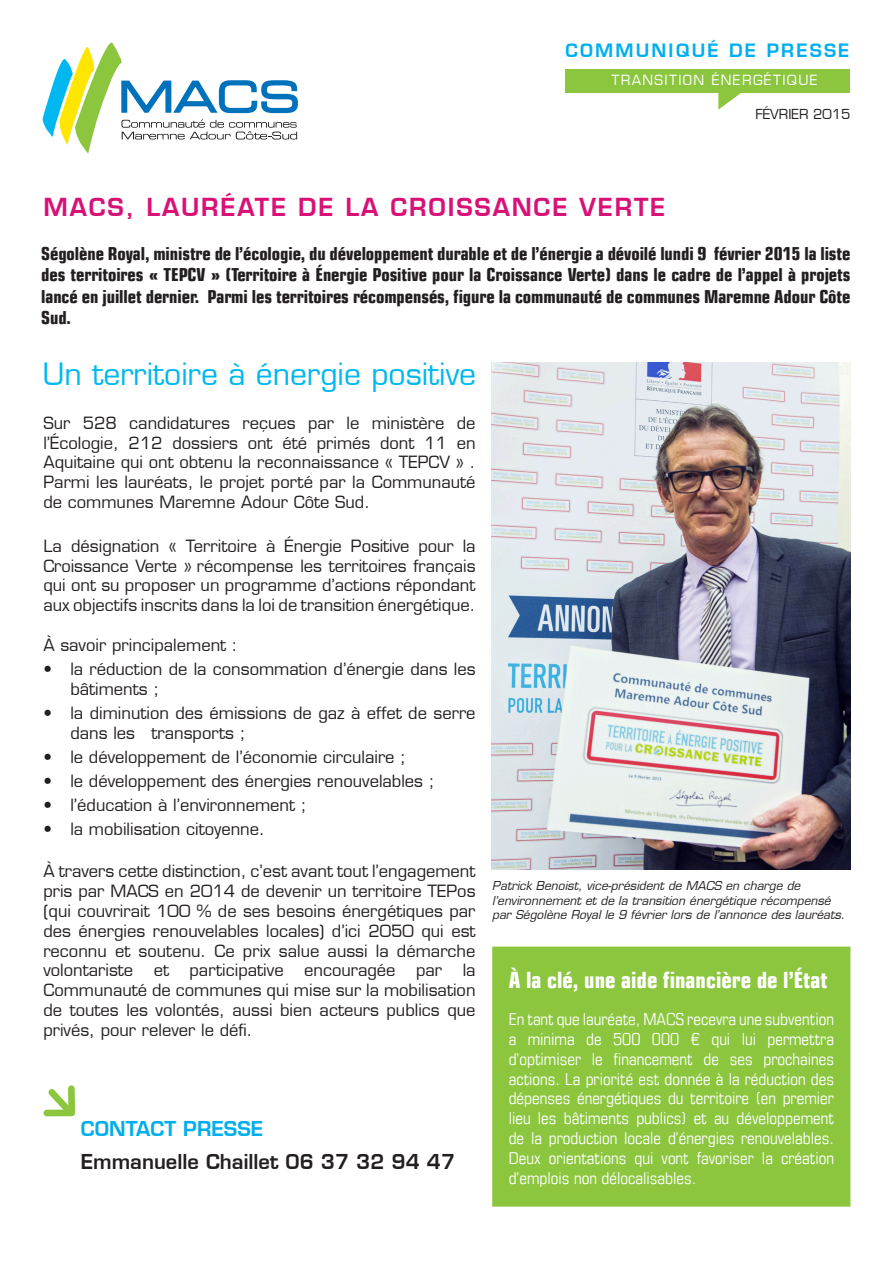
<style>
.page{position:relative;width:893px;height:1263px;background:#fff}
.page>*{position:absolute;margin:0;border:0;box-sizing:border-box;transform-origin:0 0}
.t1{font:30px "Eurostile LT";color:#00b8f0}
.t2{font:600 24.3px "Eurostile LT";letter-spacing:.075em;color:#d81177}
.t3{font:700 condensed 22.5px "Eurostile LT";color:#fff}
.t4{font:600 20.1px "Eurostile LT";color:#231f20}
.t5{font:600 20.1px "Eurostile LT";color:#00aeef}
.t6{font:700 condensed 18px/21.6px "Eurostile LT";letter-spacing:-.005em;color:#231f20;text-align:justify}
.t7{font:600 18px "Eurostile LT";letter-spacing:.12em;color:#00aeef}
.t8{font:16.5px/19.8px "Eurostile LT";color:#231f20;text-align:justify}
.t9{font:condensed 16.5px/19.8px "Eurostile LT";color:#fff;text-align:justify}
.t10{font:13.8px "Eurostile LT";letter-spacing:.1em;color:#fff}
.t11{font:13.5px "Eurostile LT";color:#231f20}
.t12{font:italic 12px/14.4px "Eurostile LT";color:#231f20}
</style>
<div class="page">
<div style="left:566px;top:69px;width:284px;height:23px;background:#8bc63e"></div>
<svg style="left:718px;top:92px;width:29px;height:18px"></svg>
<div style="left:68px;top:1085px;width:7px;height:31px;background:#8bc63e;border-radius:3px"></div>
<svg style="left:48px;top:1089px;width:21px;height:20px"></svg>
<div style="left:44px;top:1109px;width:30px;height:7px;background:#8bc63e;border-radius:3px"></div>
<svg style="left:43px;top:43px;width:255px;height:110px"></svg>
<div style="left:492px;top:946px;width:358px;height:260px;background:#8bc63e;border:2px solid #8bc63e"></div>
<img style="left:491px;top:363px;width:359px;height:507px">
<p class="t7" style="left:566px;top:39px;width:285px">COMMUNIQUÉ DE PRESSE</p>
<p class="t10" style="left:611px;top:72px;width:208px">TRANSITION ÉNERGÉTIQUE</p>
<p class="t11" style="left:755px;top:105px;width:97px">FÉVRIER 2015</p>
<p class="t2" style="left:44px;top:192px;width:623px">MACS, LAURÉATE DE LA CROISSANCE VERTE</p>
<p class="t6" style="left:41px;top:242px;width:811px">Ségolène Royal, ministre de l’écologie, du développement durable et de l’énergie a dévoilé lundi 9 février 2015 la liste des territoires « TEPCV » (Territoire à Énergie Positive pour la Croissance Verte) dans le cadre de l’appel à projets lancé en juillet dernier. Parmi les territoires récompensés, figure la communauté de communes Maremne Adour Côte Sud.</p>
<p class="t1" style="left:43px;top:356px;width:435px">Un territoire à énergie positive</p>
<p class="t8" style="left:43px;top:413px;width:434px">Sur 528 candidatures reçues par le ministère de l’Écologie, 212 dossiers ont été primés dont 11 en Aquitaine qui ont obtenu la reconnaissance « TEPCV » .<br>Parmi les lauréats, le projet porté par la Communauté de communes Maremne Adour Côte Sud.</p>
<p class="t8" style="left:43px;top:536px;width:434px">La désignation « Territoire à Énergie Positive pour la Croissance Verte » récompense les territoires français qui ont su proposer un programme d’actions répondant aux objectifs inscrits dans la loi de transition énergétique.</p>
<p class="t8" style="left:43px;top:635px;width:196px">À savoir principalement :</p>
<p class="t8" style="left:70px;top:659px;width:407px;text-indent:-27px">• la réduction de la consommation d’énergie dans les bâtiments ;</p>
<p class="t8" style="left:70px;top:703px;width:407px;text-indent:-27px">• la diminution des émissions de gaz à effet de serre dans les transports ;</p>
<p class="t8" style="left:43px;top:747px;width:364px">• le développement de l’économie circulaire ;</p>
<p class="t8" style="left:43px;top:771px;width:393px">• le développement des énergies renouvelables ;</p>
<p class="t8" style="left:43px;top:795px;width:265px">• l’éducation à l’environnement ;</p>
<p class="t8" style="left:43px;top:819px;width:223px">• la mobilisation citoyenne.</p>
<p class="t8" style="left:43px;top:862px;width:434px">À travers cette distinction, c’est avant tout l’engagement pris par MACS en 2014 de devenir un territoire TEPos (qui couvrirait 100 % de ses besoins énergétiques par des énergies renouvelables locales) d’ici 2050 qui est reconnu et soutenu. Ce prix salue aussi la démarche volontariste et participative encouragée par la Communauté de communes qui mise sur la mobilisation de toutes les volontés, aussi bien acteurs publics que privés, pour relever le défi.</p>
<p class="t5" style="left:81px;top:1116px;width:184px">CONTACT PRESSE</p>
<p class="t4" style="left:81px;top:1149px;width:376px">Emmanuelle Chaillet 06 37 32 94 47</p>
<p class="t12" style="left:492px;top:879px;width:354px">Patrick Benoist, vice-président de MACS en charge de l’environnement et de la transition énergétique récompensé par Ségolène Royal le 9 février lors de l’annonce des lauréats.</p>
<p class="t3" style="left:509px;top:966px;width:320px">À la clé, une aide financière de l’État</p>
<p class="t9" style="left:509px;top:1009px;width:327px">En tant que lauréate, MACS recevra une subvention a minima de 500 000 € qui lui permettra d’optimiser le financement de ses prochaines actions. La priorité est donnée à la réduction des dépenses énergétiques du territoire (en premier lieu les bâtiments publics) et au développement de la production locale d’énergies renouvelables.<br>Deux orientations qui vont favoriser la création d’emplois non délocalisables.</p>
</div>
